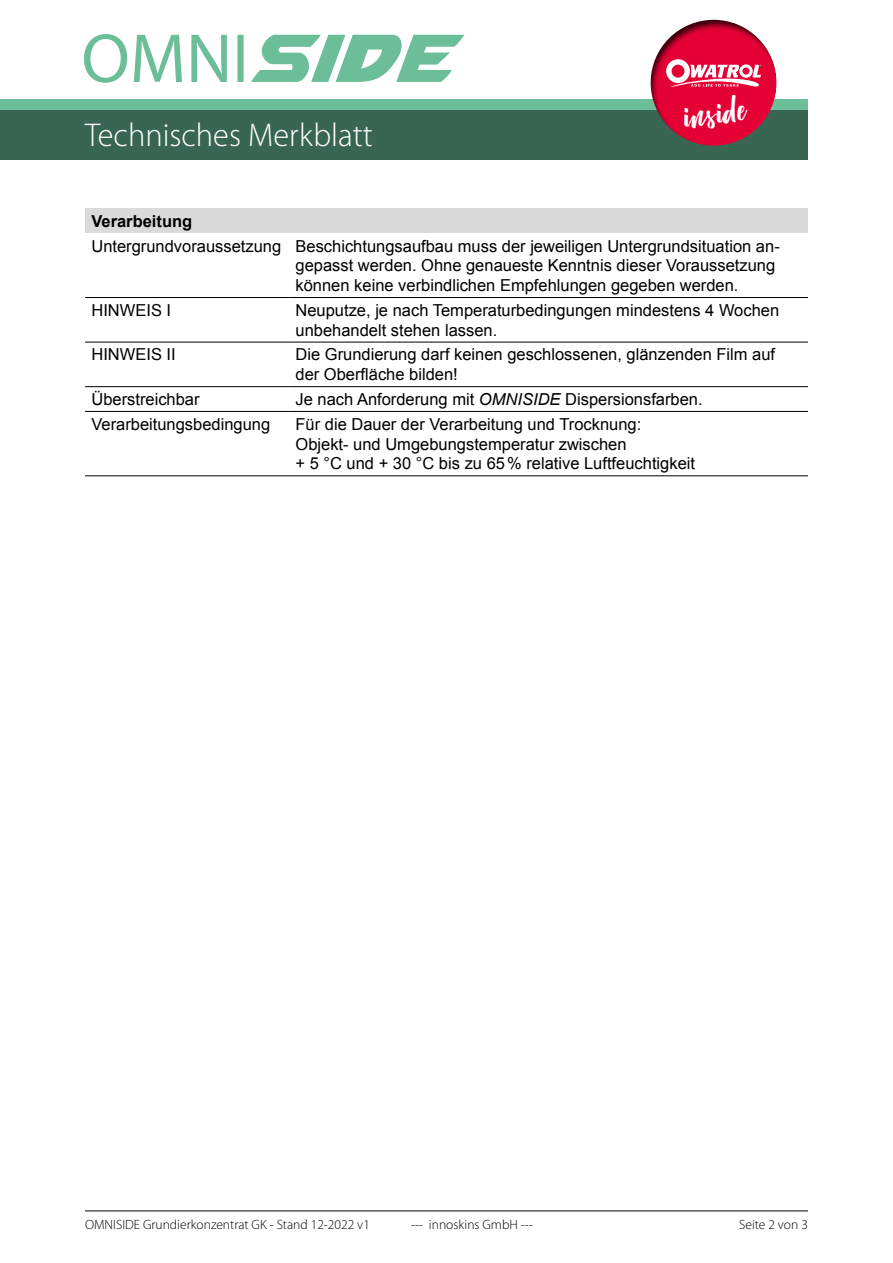
<style>
.page{position:relative;width:893px;height:1263px;background:#fff}
.page>*{position:absolute;margin:0;border:0;box-sizing:border-box;transform-origin:0 0}
.t1{font:40.05px "Shine Bright";color:#fff}
.t2{font:300 33px "Myriad Pro";color:#fff}
.t3{font:16.5px/19.8px "Arial";color:#000}
.t4{font:700 16.5px "Arial";color:#000}
.t5{font:300 13.5px "Myriad Pro";color:#000}
.s1{font-style:italic}
</style>
<div class="page">
<div style="left:85px;top:208px;width:723px;height:25px;background:#dadada"></div>
<hr style="left:85px;top:297px;width:204px;height:1px;background:#000">
<hr style="left:289px;top:297px;width:519px;height:1px;background:#000">
<hr style="left:85px;top:342px;width:204px;height:1px;background:#000">
<hr style="left:289px;top:342px;width:519px;height:1px;background:#000">
<hr style="left:85px;top:386px;width:204px;height:1px;background:#000">
<hr style="left:289px;top:386px;width:519px;height:1px;background:#000">
<hr style="left:85px;top:411px;width:204px;height:1px;background:#000">
<hr style="left:289px;top:411px;width:519px;height:1px;background:#000">
<hr style="left:85px;top:475px;width:204px;height:1px;background:#000">
<hr style="left:289px;top:475px;width:519px;height:1px;background:#000">
<div style="left:0;top:100px;width:808px;height:11px;background:#6cbe99"></div>
<svg style="left:84px;top:34px;width:160px;height:49px"></svg>
<svg style="left:251px;top:35px;width:213px;height:47px"></svg>
<div style="left:0;top:111px;width:808px;height:49px;background:#386652"></div>
<div style="left:648px;top:17px;width:129px;height:129px;background:#000;opacity:.75"></div>
<svg style="left:666px;top:59px;width:95px;height:28px"></svg>
<hr style="left:85px;top:1210px;width:723px;height:1px;background:#000">
<h2 class="t2" style="left:85px;top:117px;width:289px">Technisches Merkblatt</h2>
<h1 class="t1" style="left:681px;top:100px;width:65px;rotate:-7deg">inside</h1>
<p class="t4" style="left:91px;top:210px;width:102px">Verarbeitung</p>
<p class="t3" style="left:296px;top:236px;width:486px;text-indent:-204px">Untergrundvoraussetzung Beschichtungsaufbau muss der jeweiligen Untergrundsituation an&shy;gepasst werden. Ohne genaueste Kenntnis dieser Voraussetzung können keine verbindlichen Empfehlungen gegeben werden.</p>
<p class="t3" style="left:91px;top:300px;width:81px">HINWEIS I</p>
<p class="t3" style="left:296px;top:300px;width:485px">Neuputze, je nach Temperaturbedingungen mindestens 4 Wochen unbehandelt stehen lassen.</p>
<p class="t3" style="left:91px;top:345px;width:86px">HINWEIS II</p>
<p class="t3" style="left:296px;top:345px;width:481px">Die Grundierung darf keinen geschlossenen, glänzenden Film auf der Oberfläche bilden!</p>
<p class="t3" style="left:91px;top:389px;width:110px">Überstreichbar</p>
<p class="t3" style="left:296px;top:389px;width:409px">Je nach Anforderung mit <span class="s1">OMNISIDE</span> Dispersionsfarben.</p>
<p class="t3" style="left:91px;top:414px;width:180px">Verarbeitungsbedingung</p>
<p class="t3" style="left:296px;top:414px;width:401px">Für die Dauer der Verarbeitung und Trocknung:<br>Objekt- und Umgebungstemperatur zwischen<br>+ 5 °C und + 30 °C bis zu 65% relative Luftfeuchtigkeit</p>
<p class="t5" style="left:85px;top:1217px;width:286px">OMNISIDE Grundierkonzentrat GK - Stand 12-2022 v1</p>
<p class="t5" style="left:411px;top:1217px;width:124px">--- innoskins GmbH ---</p>
<p class="t5" style="left:739px;top:1217px;width:70px">Seite 2 von 3</p>
</div>
